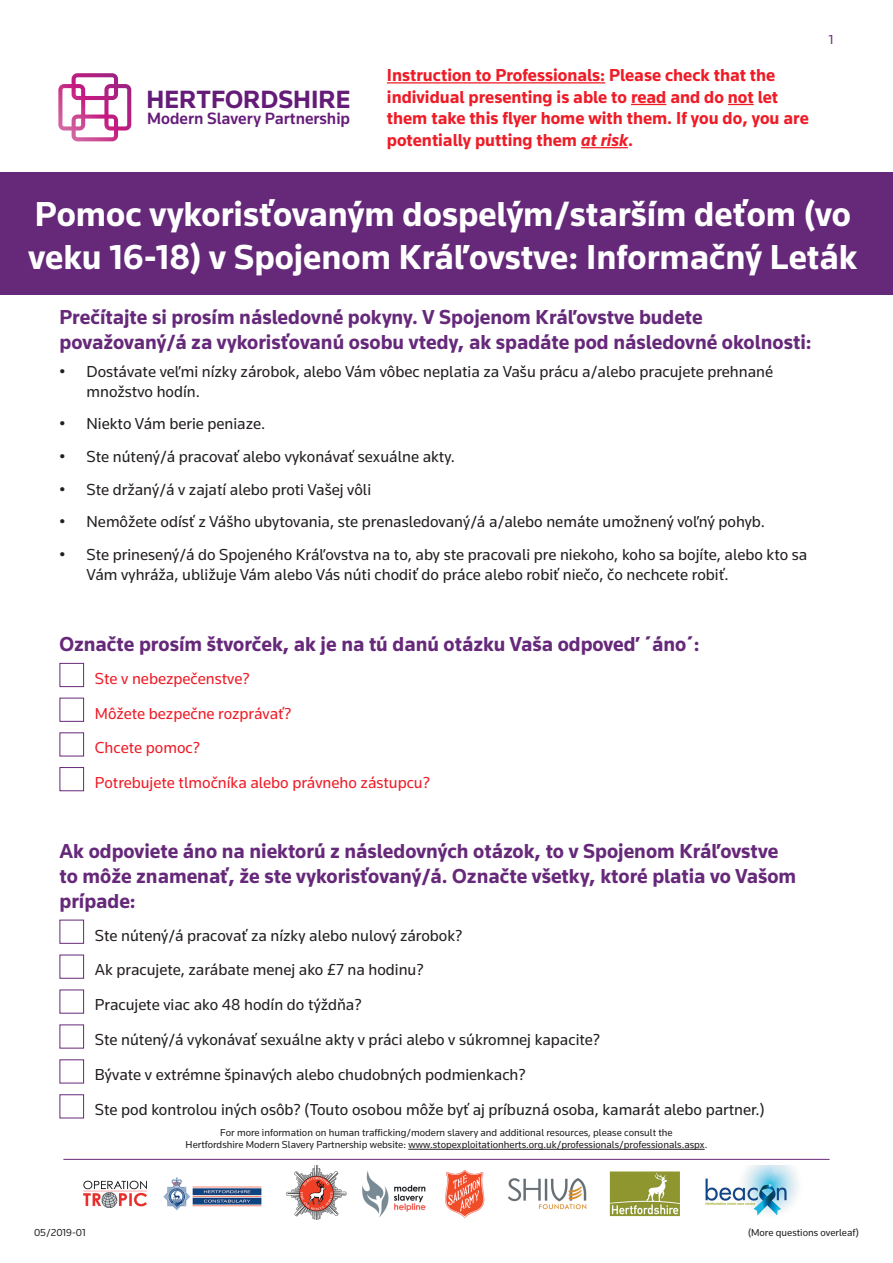
<style>
.page{position:relative;width:893px;height:1263px;background:#fff}
.page>*{position:absolute;margin:0;border:0;box-sizing:border-box;transform-origin:0 0}
.subtitles{font:700 36px/43.2px "Knowledge";color:#fff}
.t1{font:700 25.95px "Knowledge";color:#651c79}
.subtitles-2{font:700 21px/25.2px "Knowledge";color:#66297a}
.instruction_to_profe{font:700 18px/21.6px "Knowledge";color:#ee1c27}
.t2{font:500 16.95px "Knowledge";color:#651c79}
.body{font:16.5px/19.8px "Knowledge";color:#231f20}
.body-2{font:16.5px "Knowledge";color:#ee1c27}
.t3{font:13.5px "Knowledge";color:#66297a}
.body-3{font:10.5px/12.6px "Knowledge";color:#231f20;text-align:center}
.s1{font-style:italic}
</style>
<div class="page">
<img style="left:83px;top:1166px;width:715px;height:53px">
<hr style="left:63px;top:1159px;width:766px;height:1px;background:#66297a">
<hr style="left:408px;top:1149px;width:297px;height:1px;background:#231f20">
<div style="left:0;top:172px;width:893px;height:122px;background:#66297a"></div>
<hr style="left:387px;top:82px;width:218px;height:2px;background:#ee1c27">
<hr style="left:631px;top:104px;width:35px;height:1px;background:#ee1c27">
<svg style="left:728px;top:104px;width:26px;height:1px"></svg>
<hr style="left:581px;top:147px;width:47px;height:1px;background:#ee1c27">
<svg style="left:58px;top:73px;width:73px;height:68px"></svg>
<div style="left:60px;top:663px;width:24px;height:24px;border:1px solid #66297a"></div>
<div style="left:60px;top:698px;width:24px;height:24px;border:1px solid #66297a"></div>
<div style="left:60px;top:767px;width:24px;height:24px;border:1px solid #66297a"></div>
<div style="left:60px;top:920px;width:24px;height:24px;border:1px solid #66297a"></div>
<div style="left:60px;top:955px;width:24px;height:24px;border:1px solid #66297a"></div>
<div style="left:60px;top:1094px;width:24px;height:24px;border:1px solid #66297a"></div>
<p class="t1" style="left:147px;top:83px;width:206px">HERTFORDSHIRE</p>
<p class="t2" style="left:147px;top:108px;width:204px">Modern Slavery Partnership</p>
<p class="instruction_to_profe" style="left:387px;top:64px;width:423px">Instruction to Professionals: Please check that the individual presenting is able to read and do not let them take this flyer home with them. If you do, you are potentially putting them <span class="s1">at risk</span>.</p>
<p class="t3" style="left:829px;top:32px;width:6px">1</p>
<p class="subtitles" style="left:29px;top:191px;width:830px">Pomoc vykorisťovaným dospelým/starším deťom (vo veku 16-18) v Spojenom Kráľovstve: Informačný Leták</p>
<p class="subtitles-2" style="left:60px;top:304px;width:754px">Prečítajte si prosím následovné pokyny. V Spojenom Kráľovstve budete považovaný/á za vykorisťovanú osobu vtedy, ak spadáte pod následovné okolnosti:</p>
<p class="body" style="left:87px;top:361px;width:688px;text-indent:-27px">• Dostávate veľmi nízky zárobok, alebo Vám vôbec neplatia za Vašu prácu a/alebo pracujete prehnané množstvo hodín.</p>
<p class="body" style="left:60px;top:414px;width:207px">• Niekto Vám berie peniaze.</p>
<p class="body" style="left:60px;top:446px;width:397px">• Ste nútený/á pracovať alebo vykonávať sexuálne akty.</p>
<p class="body" style="left:60px;top:479px;width:313px">• Ste držaný/á v zajatí alebo proti Vašej vôli</p>
<p class="body" style="left:60px;top:511px;width:707px">• Nemôžete odísť z Vášho ubytovania, ste prenasledovaný/á a/alebo nemáte umožnený voľný pohyb.</p>
<p class="body" style="left:87px;top:544px;width:722px;text-indent:-27px">• Ste prinesený/á do Spojeného Kráľovstva na to, aby ste pracovali pre niekoho, koho sa bojíte, alebo kto sa<br>Vám vyhráža, ubližuje Vám alebo Vás núti chodiť do práce alebo robiť niečo, čo nechcete robiť.</p>
<p class="subtitles-2" style="left:60px;top:631px;width:642px">Označte prosím štvorček, ak je na tú danú otázku Vaša odpoveď ´áno´:</p>
<p class="body-2" style="left:95px;top:668px;width:156px">Ste v nebezpečenstve?</p>
<p class="body-2" style="left:95px;top:703px;width:198px">Môžete bezpečne rozprávať?</p>
<p class="body-2" style="left:95px;top:737px;width:107px">Chcete pomoc?</p>
<p class="body-2" style="left:95px;top:772px;width:337px">Potrebujete tlmočníka alebo právneho zástupcu?</p>
<p class="subtitles-2" style="left:60px;top:837px;width:738px">Ak odpoviete áno na niektorú z následovných otázok, to v Spojenom Kráľovstve to môže znamenať, že ste vykorisťovaný/á. Označte všetky, ktoré platia vo Vašom prípade:</p>
<p class="body" style="left:95px;top:925px;width:369px">Ste nútený/á pracovať za nízky alebo nulový zárobok?</p>
<p class="body" style="left:95px;top:960px;width:331px">Ak pracujete, zarábate menej ako £7 na hodinu?</p>
<p class="body" style="left:95px;top:995px;width:268px">Pracujete viac ako 48 hodín do týždňa?</p>
<p class="body" style="left:95px;top:1030px;width:507px">Ste nútený/á vykonávať sexuálne akty v práci alebo v súkromnej kapacite?</p>
<p class="body" style="left:95px;top:1064px;width:432px">Bývate v extrémne špinavých alebo chudobných podmienkach?</p>
<p class="body" style="left:95px;top:1099px;width:671px">Ste pod kontrolou iných osôb? (Touto osobou môže byť aj príbuzná osoba, kamarát alebo partner.)</p>
<p class="body-3" style="left:34px;top:1226px;width:53px">05/2019-01</p>
<p class="body-3" style="left:186px;top:1125px;width:523px">For more information on human trafficking/modern slavery and additional resources, please consult the<br>Hertfordshire Modern Slavery Partnership website: www.stopexploitationherts.org.uk/professionals/professionals.aspx.</p>
<p class="body-3" style="left:748px;top:1226px;width:112px">(More questions overleaf)</p>
</div>
